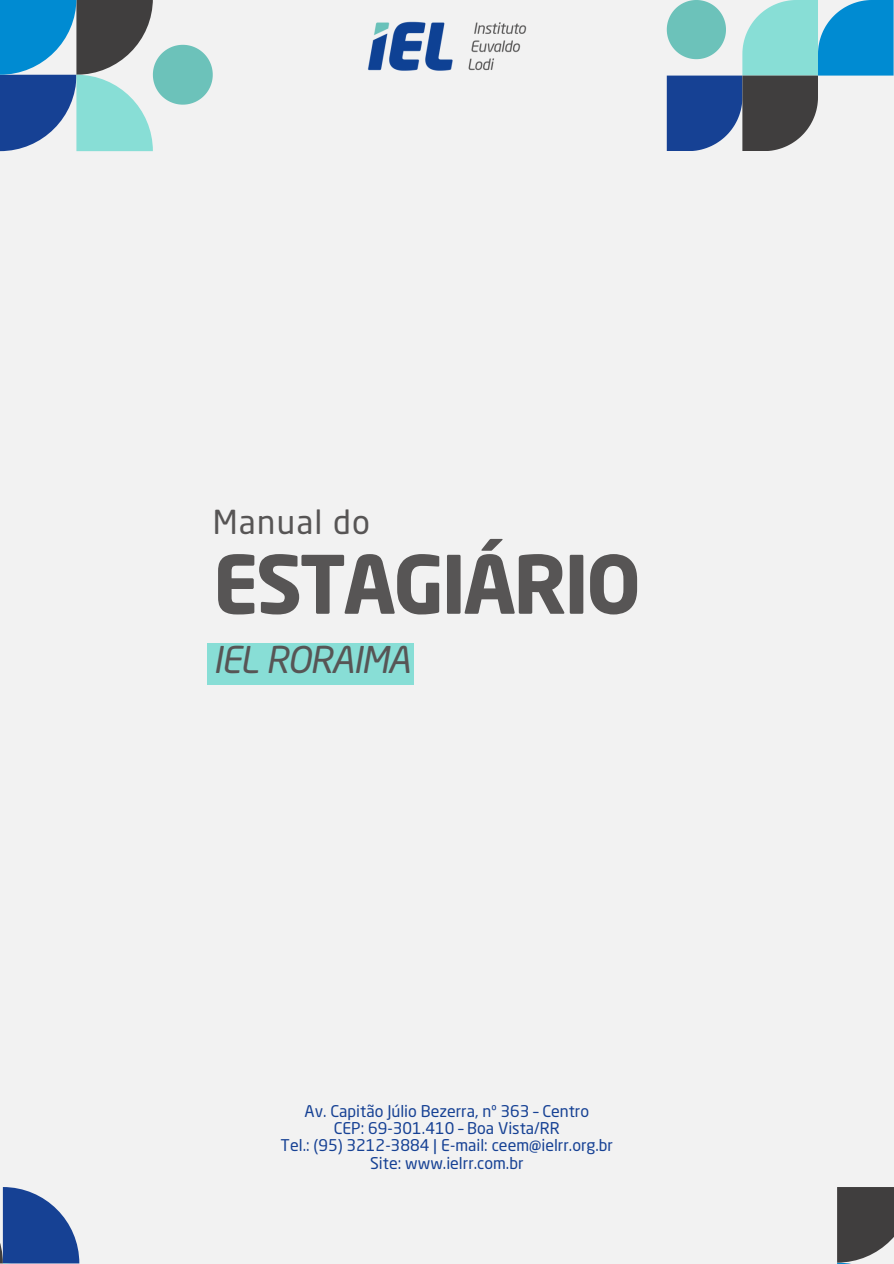
<style>
.page{position:relative;width:894px;height:1264px;background:#fff}
.page>*{position:absolute;margin:0;border:0;box-sizing:border-box;transform-origin:0 0}
.t1{font:700 79.35px "Neo Sans Pro";letter-spacing:-.04em;color:#575555}
.t2{font:italic 36.45px "Neo Sans Pro";letter-spacing:-.04em;color:#575555}
.t3{font:32.7px "Neo Sans Pro";letter-spacing:.04em;color:#575555}
.t4{font:16.05px "Neo Sans Pro";color:#164194}
</style>
<div class="page">
<div style="left:0;top:0;width:893px;height:1263px;background:#f2f2f2"></div>
<img style="left:367px;top:21px;width:160px;height:50px">
<svg style="left:0;top:1187px;width:79px;height:77px"></svg>
<svg style="left:837px;top:1187px;width:56px;height:76px;background:#535151"></svg>
<svg style="left:666px;top:0;width:227px;height:151px"></svg>
<svg style="left:0;top:0;width:213px;height:151px"></svg>
<div style="left:208px;top:643px;width:206px;height:42px;background:#88ded6"></div>
<p class="t3" style="left:213px;top:509px;width:159px">Manual do</p>
<h1 class="t1" style="left:213px;top:553px;width:430px">ESTAGIÁRIO</h1>
<h2 class="t2" style="left:213px;top:645px;width:199px">IEL RORAIMA</h2>
<p class="t4" style="left:304px;top:1104px;width:286px">Av. Capitão Júlio Bezerra, nº 363 – Centro</p>
<p class="t4" style="left:333px;top:1121px;width:227px">CEP: 69-301.410 – Boa Vista/RR</p>
<p class="t4" style="left:280px;top:1138px;width:334px">Tel.: (95) 3212-3884 | E-mail: ceem@ielrr.org.br</p>
<p class="t4" style="left:370px;top:1156px;width:155px">Site: www.ielrr.com.br</p>
</div>
